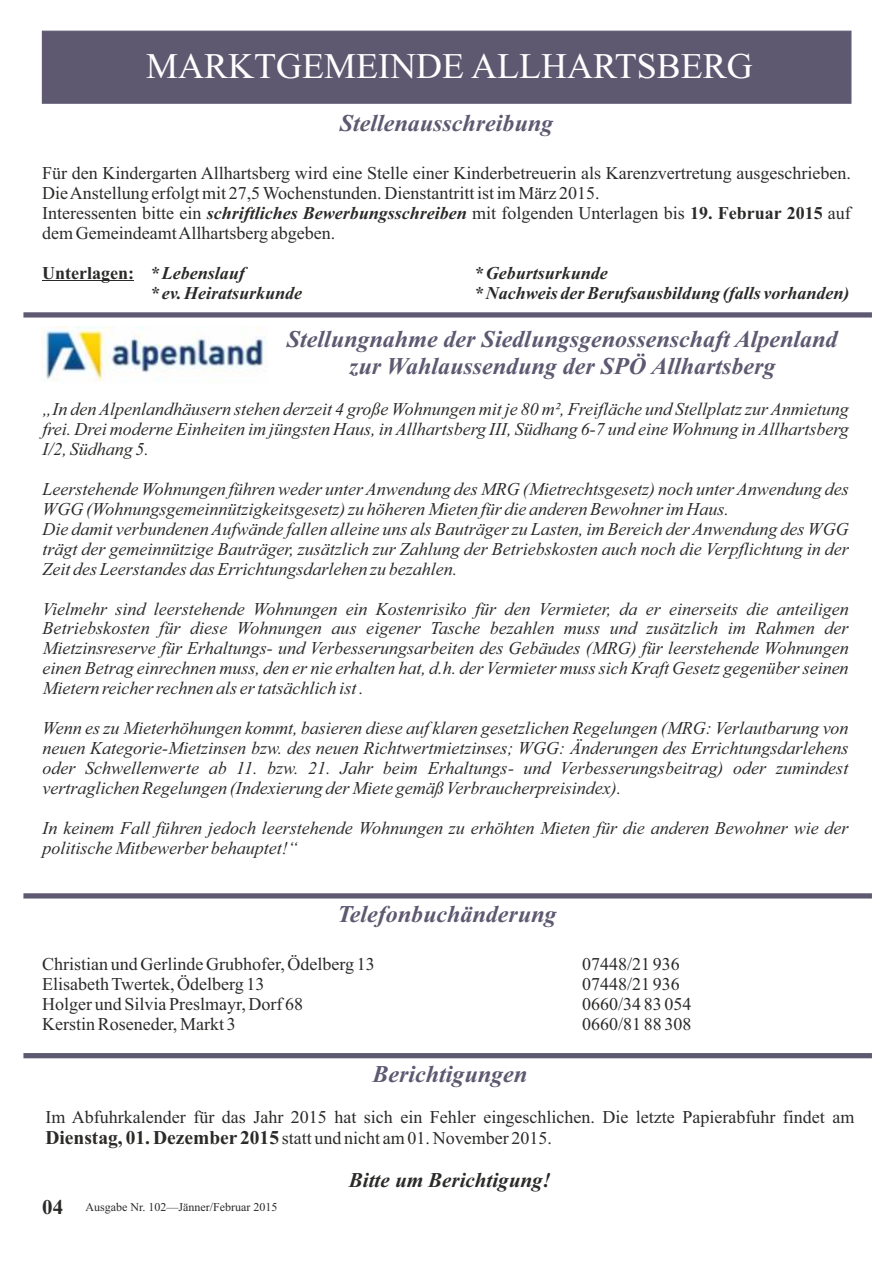
<style>
.page{position:relative;width:893px;height:1263px;background:#fff}
.page>*{position:absolute;margin:0;border:0;box-sizing:border-box;transform-origin:0 0}
.t1{font:36px "Times New Roman";color:#fefefe}
.t2{font:italic 700 24px/26.5px "Times New Roman";color:#5e5971;text-align:center}
.t3{font:italic 700 21px "Times New Roman";color:#2b2a29}
.t4{font:700 21px "Times New Roman";color:#2b2a29}
.t5{font:italic 18px/20px "Times New Roman";color:#2b2a29;text-align:justify}
.t6{font:18px/20px "Times New Roman";color:#2b2a29}
.t7{font:italic 700 18px "Times New Roman";color:#2b2a29}
.t8{font:700 18px "Times New Roman";color:#2b2a29}
.t9{font:12px "Times New Roman";color:#2b2a29}
.s1{font-weight:700;font-style:italic}
.s2{font-weight:700}
.s3{font-style:italic}
.s4{font-weight:700;font-size:19.5px}
</style>
<div class="page">
<div style="left:42px;top:31px;width:809px;height:73px;background:#5e5971;border:1px solid #5e5971"></div>
<div style="left:23px;top:1053px;width:849px;height:5px;background:#5e5971"></div>
<div style="left:23px;top:312px;width:849px;height:6px;background:#5e5971"></div>
<hr style="left:42px;top:281px;width:92px;height:1px;background:#2b2a29">
<div style="left:23px;top:893px;width:849px;height:5px;background:#5e5971"></div>
<img style="left:42px;top:326px;width:224px;height:56px">
<h1 class="t1" style="left:146px;top:53px;width:608px">MARKTGEMEINDE ALLHARTSBERG</h1>
<h2 class="t2" style="left:340px;top:113px;width:215px">Stellenausschreibung</h2>
<p class="t6" style="left:42px;top:165px;width:810px">Für den Kindergarten Allhartsberg wird eine Stelle einer Kinderbetreuerin als Karenzvertretung ausgeschrieben.<br>Die Anstellung erfolgt mit 27,5 Wochenstunden. Dienstantritt ist im März 2015.<br>Interessenten bitte ein <span class="s1">schriftliches Bewerbungsschreiben</span> mit folgenden Unterlagen bis <span class="s2">19. Februar 2015</span> auf dem Gemeindeamt Allhartsberg abgeben.</p>
<p class="t8" style="left:42px;top:267px;width:204px">Unterlagen: <span class="s3">* Lebenslauf</span></p>
<p class="t7" style="left:474px;top:267px;width:135px">* Geburtsurkunde</p>
<p class="t7" style="left:150px;top:287px;width:154px">* ev. Heiratsurkunde</p>
<p class="t7" style="left:474px;top:287px;width:377px">* Nachweis der Berufsausbildung (falls vorhanden)</p>
<h2 class="t2" style="left:287px;top:329px;width:552px">Stellungnahme der Siedlungsgenossenschaft Alpenland zur Wahlaussendung der SPÖ Allhartsberg</h2>
<p class="t5" style="left:43px;top:401px;width:808px">„In den Alpenlandhäusern stehen derzeit 4 große Wohnungen mit je 80 m², Freifläche und Stellplatz zur Anmietung frei. Drei moderne Einheiten im jüngsten Haus, in Allhartsberg III, Südhang 6-7 und eine Wohnung in Allhartsberg I/2, Südhang 5.</p>
<p class="t5" style="left:43px;top:481px;width:808px;text-align:left">Leerstehende Wohnungen führen weder unter Anwendung des MRG (Mietrechtsgesetz) noch unter Anwendung des WGG (Wohnungsgemeinnützigkeitsgesetz) zu höheren Mieten für die anderen Bewohner im Haus.<br>Die damit verbundenen Aufwände fallen alleine uns als Bauträger zu Lasten, im Bereich der Anwendung des WGG trägt der gemeinnützige Bauträger, zusätzlich zur Zahlung der Betriebskosten auch noch die Verpflichtung in der Zeit des Leerstandes das Errichtungsdarlehen zu bezahlen.</p>
<p class="t5" style="left:43px;top:600px;width:808px">Vielmehr sind leerstehende Wohnungen ein Kostenrisiko für den Vermieter, da er einerseits die anteiligen Betriebskosten für diese Wohnungen aus eigener Tasche bezahlen muss und zusätzlich im Rahmen der Mietzinsreserve für Erhaltungs- und Verbesserungsarbeiten des Gebäudes (MRG) für leerstehende Wohnungen einen Betrag einrechnen muss, den er nie erhalten hat, d.h. der Vermieter muss sich Kraft Gesetz gegenüber seinen Mietern reicher rechnen als er tatsächlich ist .</p>
<p class="t5" style="left:43px;top:720px;width:808px">Wenn es zu Mieterhöhungen kommt, basieren diese auf klaren gesetzlichen Regelungen (MRG: Verlautbarung von neuen Kategorie-Mietzinsen bzw. des neuen Richtwertmietzinses; WGG: Änderungen des Errichtungsdarlehens oder Schwellenwerte ab 11. bzw. 21. Jahr beim Erhaltungs- und Verbesserungsbeitrag) oder zumindest vertraglichen Regelungen (Indexierung der Miete gemäß Verbraucherpreisindex).</p>
<p class="t5" style="left:43px;top:819px;width:808px">In keinem Fall führen jedoch leerstehende Wohnungen zu erhöhten Mieten für die anderen Bewohner wie der politische Mitbewerber behauptet!“</p>
<h2 class="t2" style="left:337px;top:903px;width:221px">Telefonbuchänderung</h2>
<p class="t6" style="left:42px;top:956px;width:334px">Christian und Gerlinde Grubhofer, Ödelberg 13</p>
<p class="t6" style="left:582px;top:956px;width:99px">07448/21 936</p>
<p class="t6" style="left:42px;top:976px;width:224px">Elisabeth Twertek, Ödelberg 13</p>
<p class="t6" style="left:582px;top:976px;width:99px">07448/21 936</p>
<p class="t6" style="left:42px;top:996px;width:263px">Holger und Silvia Preslmayr, Dorf 68</p>
<p class="t6" style="left:582px;top:996px;width:111px">0660/34 83 054</p>
<p class="t6" style="left:42px;top:1016px;width:195px">Kerstin Roseneder, Markt 3</p>
<p class="t6" style="left:582px;top:1016px;width:111px">0660/81 88 308</p>
<h2 class="t2" style="left:372px;top:1063px;width:156px">Berichtigungen</h2>
<p class="t6" style="left:45px;top:1108px;width:810px;line-height:21.3px">Im Abfuhrkalender für das Jahr 2015 hat sich ein Fehler eingeschlichen. Die letzte Papierabfuhr findet am<br><span class="s4">Dienstag, 01. Dezember 2015</span> statt und nicht am 01. November 2015.</p>
<p class="t3" style="left:349px;top:1173px;width:203px">Bitte um Berichtigung!</p>
<p class="t4" style="left:42px;top:1199px;width:22px">04</p>
<p class="t9" style="left:86px;top:1202px;width:193px">Ausgabe Nr. 102—Jänner/Februar 2015</p>
</div>
